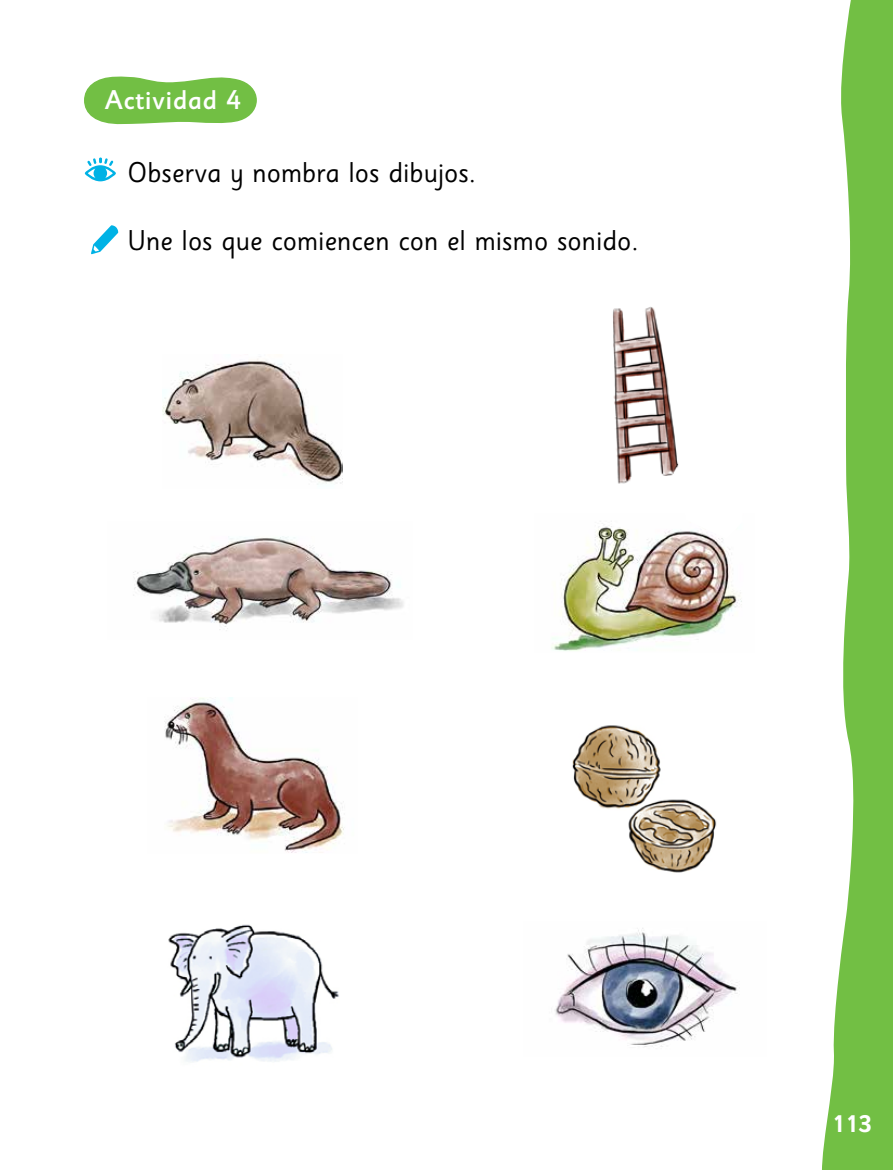
<style>
.page{position:relative;width:893px;height:1170px;background:#fff}
.page>*{position:absolute;margin:0;border:0;box-sizing:border-box;transform-origin:0 0}
.t1{font:28.5px "Sassoon Sans Std";color:#000}
.t2{font:500 27px "Sassoon Sans Std";letter-spacing:.01em;color:#fff}
.t3{font:700 24px "Sassoon Sans Std";color:#fff}
</style>
<div class="page">
<svg style="left:822px;top:0;width:71px;height:1169px;fill:#72bf44"></svg>
<svg style="left:91px;top:225px;width:27px;height:29px"></svg>
<svg style="left:85px;top:157px;width:31px;height:24px"></svg>
<div style="left:95px;top:168px;width:11px;height:10px;background:#00b2e5;border-radius:50%"></div>
<img style="left:164px;top:697px;width:181px;height:156px">
<img style="left:133px;top:536px;width:271px;height:95px">
<img style="left:162px;top:359px;width:181px;height:126px">
<img style="left:168px;top:924px;width:171px;height:138px">
<img style="left:613px;top:306px;width:66px;height:178px">
<img style="left:572px;top:725px;width:145px;height:148px">
<img style="left:555px;top:928px;width:183px;height:119px">
<img style="left:551px;top:523px;width:191px;height:128px">
<svg style="left:683px;top:523px;width:59px;height:16px"></svg>
<svg style="left:84px;top:76px;width:173px;height:48px;background:#86c85f"></svg>
<p class="t2" style="left:105px;top:84px;width:138px">Actividad 4</p>
<p class="t1" style="left:128px;top:155px;width:350px">Observa y nombra los dibujos.</p>
<p class="t1" style="left:128px;top:223px;width:513px">Une los que comiencen con el mismo sonido.</p>
<p class="t3" style="left:832px;top:1109px;width:41px">113</p>
</div>
